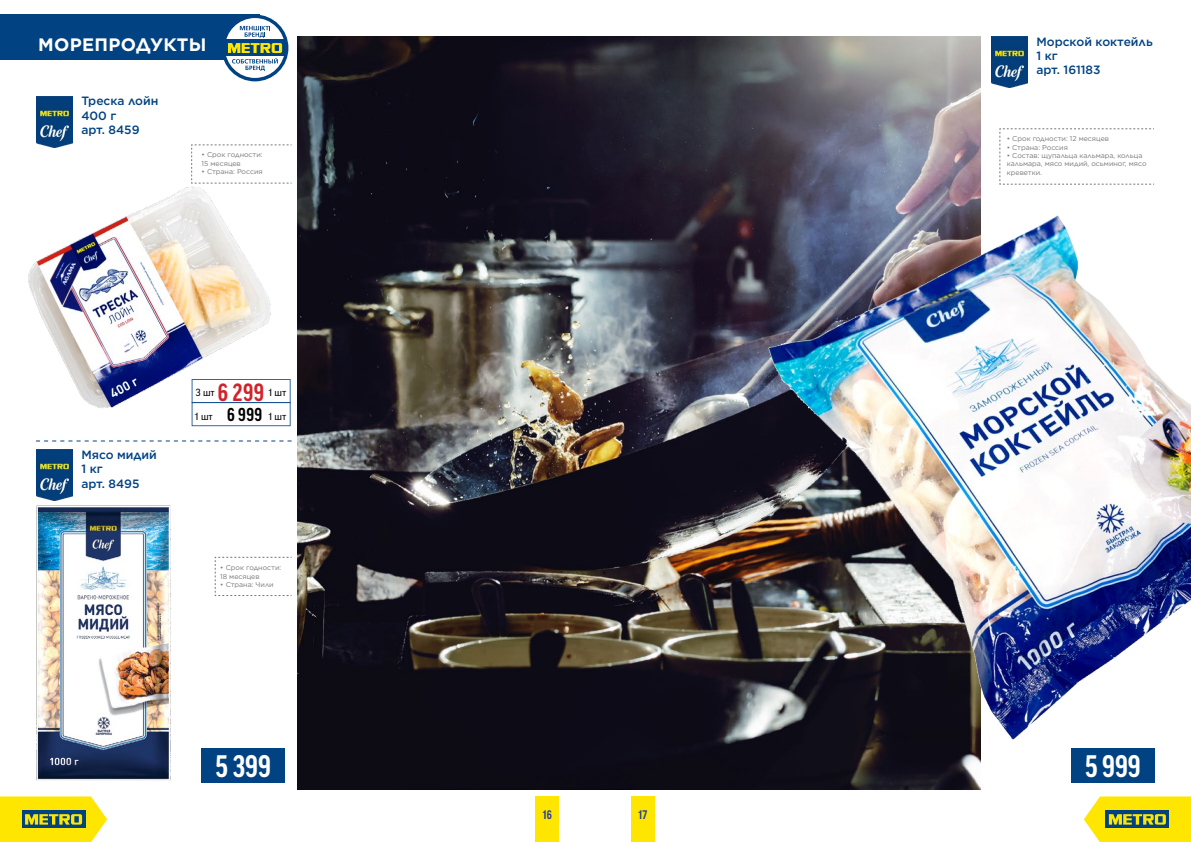
<style>
.page{position:relative;width:1191px;height:842px;background:#fff}
.page>*{position:absolute;margin:0;border:0;box-sizing:border-box;transform-origin:0 0}
.t1{font:700 condensed 30px "Good Pro";color:#fff}
.t2{font:700 condensed 24px "Good Pro";color:#d2232a}
.t3{font:700 18px "Gotham";letter-spacing:.02em;color:#fff}
.t4{font:700 condensed 18px "Good Pro";color:#000}
.t5{font:500 12px/14.4px "Gotham";color:#004282}
.t6{font:700 condensed 12px "Good Pro";color:#21409a}
.t7{font:10px "Good Pro";color:#000}
.t8{font:7px/8.4px "Gotham";color:#77787b}
</style>
<div class="page">
<div style="left:535px;top:796px;width:24px;height:46px;background:#ffe600"></div>
<div style="left:631px;top:796px;width:23px;height:46px;background:#ffe600"></div>
<svg style="left:0;top:796px;width:107px;height:46px;background:#d7ce29"></svg>
<svg style="left:1083px;top:796px;width:108px;height:46px;background:#d7cf2b"></svg>
<img style="left:298px;top:36px;width:682px;height:753px">
<img style="left:28px;top:186px;width:243px;height:233px">
<img style="left:750px;top:198px;width:441px;height:564px">
<div style="left:192px;top:379px;width:98px;height:24px;background:#fff;border:1px solid #004282"></div>
<div style="left:192px;top:402px;width:98px;height:24px;background:#fff;border:1px solid #004282"></div>
<img style="left:36px;top:492px;width:135px;height:289px">
<svg style="left:36px;top:440px;width:255px;height:1px"></svg>
<img style="left:36px;top:96px;width:36px;height:51px">
<img style="left:991px;top:36px;width:36px;height:51px">
<img style="left:36px;top:449px;width:36px;height:52px">
<svg style="left:215px;top:557px;width:77px;height:39px"></svg>
<svg style="left:191px;top:144px;width:101px;height:40px"></svg>
<svg style="left:999px;top:128px;width:155px;height:57px"></svg>
<div style="left:202px;top:749px;width:83px;height:34px;background:#004282"></div>
<div style="left:1071px;top:749px;width:83px;height:34px;background:#004282"></div>
<div style="left:1px;top:14px;width:259px;height:46px;background:#004282"></div>
<svg style="left:224px;top:15px;width:64px;height:66px"></svg>
<h3 class="t3" style="left:38px;top:32px;width:170px">МОРЕПРОДУКТЫ</h3>
<h3 class="t5" style="left:81px;top:94px;width:78px">Треска лойн<br>400 г<br>арт. 8459</h3>
<p class="t8" style="left:202px;top:150px;width:62px">• Срок годности:<br>15 месяцев</p>
<p class="t8" style="left:202px;top:167px;width:63px">• Страна: Россия</p>
<h3 class="t5" style="left:81px;top:447px;width:77px">Мясо мидий<br>1 кг<br>арт. 8495</h3>
<h2 class="t2" style="left:218px;top:379px;width:48px">6 299</h2>
<h3 class="t4" style="left:227px;top:404px;width:36px">6 999</h3>
<h3 class="t7" style="left:195px;top:387px;width:21px">3 шт</h3>
<h3 class="t7" style="left:195px;top:410px;width:19px">1 шт</h3>
<h3 class="t7" style="left:268px;top:387px;width:19px">1 шт</h3>
<h3 class="t7" style="left:268px;top:410px;width:19px">1 шт</h3>
<p class="t8" style="left:220px;top:563px;width:62px">• Срок годности:<br>18 месяцев</p>
<p class="t8" style="left:220px;top:580px;width:55px">• Страна: Чили</p>
<h3 class="t5" style="left:1036px;top:34px;width:118px">Морской коктейль<br>1 кг<br>арт. 161183</h3>
<p class="t8" style="left:1006px;top:134px;width:104px">• Срок годности: 12 месяцев</p>
<p class="t8" style="left:1006px;top:143px;width:63px">• Страна: Россия</p>
<p class="t8" style="left:1006px;top:151px;width:141px">• Состав: щупальца кальмара, кольца кальмара, мясо мидий, осьминог, мясо креветки.</p>
<h1 class="t1" style="left:216px;top:749px;width:57px">5 399</h1>
<h1 class="t1" style="left:1085px;top:749px;width:57px">5 999</h1>
<h3 class="t6" style="left:543px;top:808px;width:10px">16</h3>
<h3 class="t6" style="left:638px;top:808px;width:10px">17</h3>
</div>
